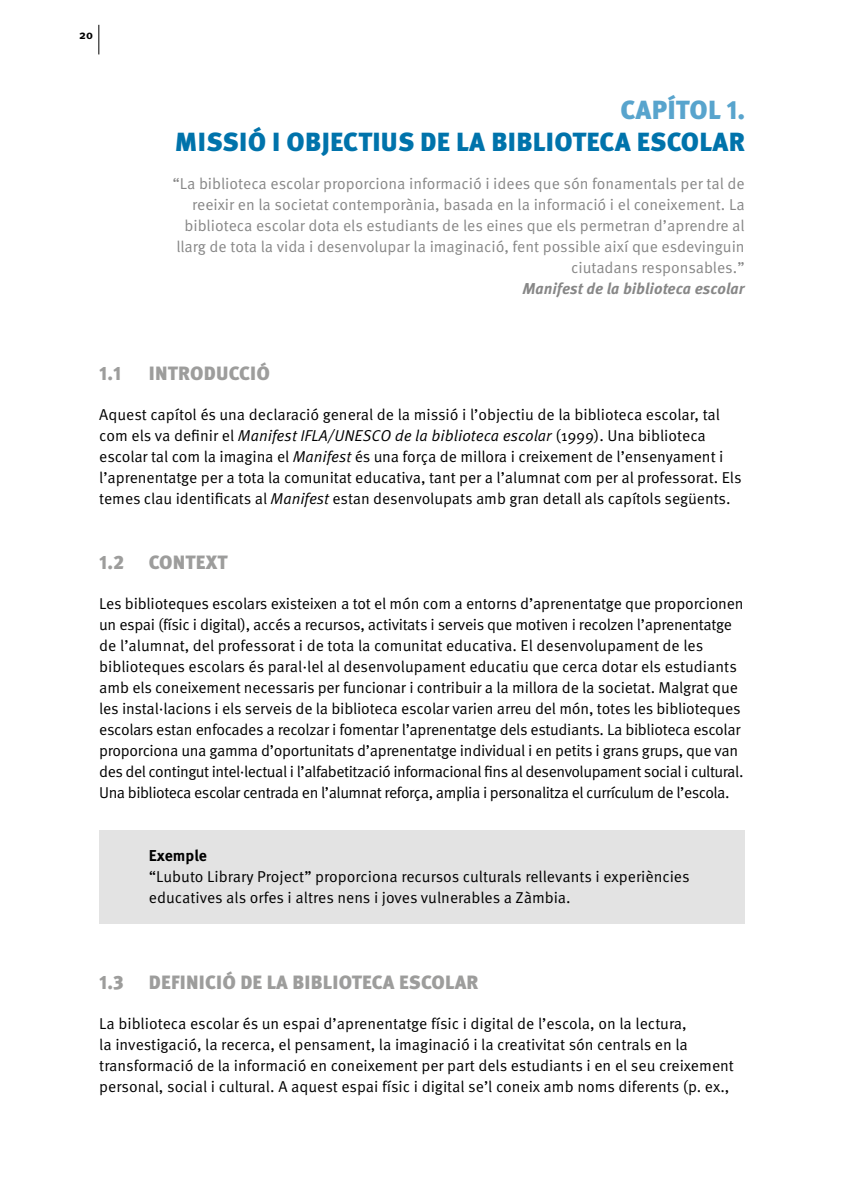
<style>
.page{position:relative;width:844px;height:1191px;background:#fff}
.page>*{position:absolute;margin:0;border:0;box-sizing:border-box;transform-origin:0 0}
.t1{font:900 26.25px "Meta Pro";letter-spacing:.01em;color:#0073ab}
.t2{font:900 26.25px "Meta Pro";letter-spacing:.01em;color:#58a4cd}
.t3{font:900 19.25px "Meta Pro";letter-spacing:.01em;color:#9d9d9c}
.t4{font:15.75px/21px "Meta Pro";letter-spacing:-.01em;color:#000}
.t5{font:15.75px/21px "Meta Pro";color:#878787;text-align:right}
.t6{font:italic 700 15.75px "Meta Pro";color:#878787}
.t7{font:700 15.75px "Meta Pro";color:#000}
.t8{font:700 12.25px "Meta Pro";color:#000}
.s1{font-style:italic}
</style>
<div class="page">
<svg style="left:98px;top:25px;width:1px;height:29px"></svg>
<div style="left:99px;top:830px;width:646px;height:93px;background:#e3e3e3"></div>
<p class="t8" style="left:79px;top:27px;width:15px">20</p>
<h1 class="t2" style="left:620px;top:93px;width:126px">CAPÍTOL 1.</h1>
<h1 class="t1" style="left:175px;top:125px;width:571px">MISSIÓ I OBJECTIUS DE LA BIBLIOTECA ESCOLAR</h1>
<p class="t5" style="left:172px;top:174px;width:574px">“La biblioteca escolar proporciona informació i idees que són fonamentals per tal de reeixir en la societat contemporània, basada en la informació i el coneixement. La biblioteca escolar dota els estudiants de les eines que els permetran d’aprendre al llarg de tota la vida i desenvolupar la imaginació, fent possible així que esdevinguin ciutadans responsables.”</p>
<p class="t6" style="left:522px;top:279px;width:224px">Manifest de la biblioteca escolar</p>
<p class="t3" style="left:99px;top:361px;width:23px">1.1</p>
<p class="t3" style="left:149px;top:361px;width:122px">INTRODUCCIÓ</p>
<p class="t4" style="left:99px;top:405px;width:643px">Aquest capítol és una declaració general de la missió i l’objectiu de la biblioteca escolar, tal com els va definir el <span class="s1">Manifest IFLA/UNESCO de la biblioteca escolar</span> (1999). Una biblioteca escolar tal com la imagina el <span class="s1">Manifest</span> és una força de millora i creixement de l’ensenyament i l’aprenentatge per a tota la comunitat educativa, tant per a l’alumnat com per al professorat. Els temes clau identificats al <span class="s1">Manifest</span> estan desenvolupats amb gran detall als capítols següents.</p>
<p class="t3" style="left:99px;top:550px;width:26px">1.2</p>
<p class="t3" style="left:149px;top:550px;width:80px">CONTEXT</p>
<p class="t4" style="left:99px;top:594px;width:645px">Les biblioteques escolars existeixen a tot el món com a entorns d’aprenentatge que proporcionen un espai (físic i digital), accés a recursos, activitats i serveis que motiven i recolzen l’aprenentatge de l’alumnat, del professorat i de tota la comunitat educativa. El desenvolupament de les biblioteques escolars és paral·lel al desenvolupament educatiu que cerca dotar els estudiants amb els coneixement necessaris per funcionar i contribuir a la millora de la societat. Malgrat que les instal·lacions i els serveis de la biblioteca escolar varien arreu del món, totes les biblioteques escolars estan enfocades a recolzar i fomentar l’aprenentatge dels estudiants. La biblioteca escolar proporciona una gamma d’oportunitats d’aprenentatge individual i en petits i grans grups, que van des del contingut intel·lectual i l’alfabetització informacional fins al desenvolupament social i cultural.<br>Una biblioteca escolar centrada en l’alumnat reforça, amplia i personalitza el currículum de l’escola.</p>
<p class="t7" style="left:149px;top:846px;width:60px">Exemple</p>
<p class="t4" style="left:149px;top:866px;width:542px">“Lubuto Library Project” proporciona recursos culturals rellevants i experiències educatives als orfes i altres nens i joves vulnerables a Zàmbia.</p>
<p class="t3" style="left:99px;top:970px;width:26px">1.3</p>
<p class="t3" style="left:149px;top:970px;width:331px">DEFINICIÓ DE LA BIBLIOTECA ESCOLAR</p>
<p class="t4" style="left:99px;top:1014px;width:636px">La biblioteca escolar és un espai d’aprenentatge físic i digital de l’escola, on la lectura,<br>la investigació, la recerca, el pensament, la imaginació i la creativitat són centrals en la transformació de la informació en coneixement per part dels estudiants i en el seu creixement personal, social i cultural. A aquest espai físic i digital se’l coneix amb noms diferents (p. ex.,</p>
</div>
